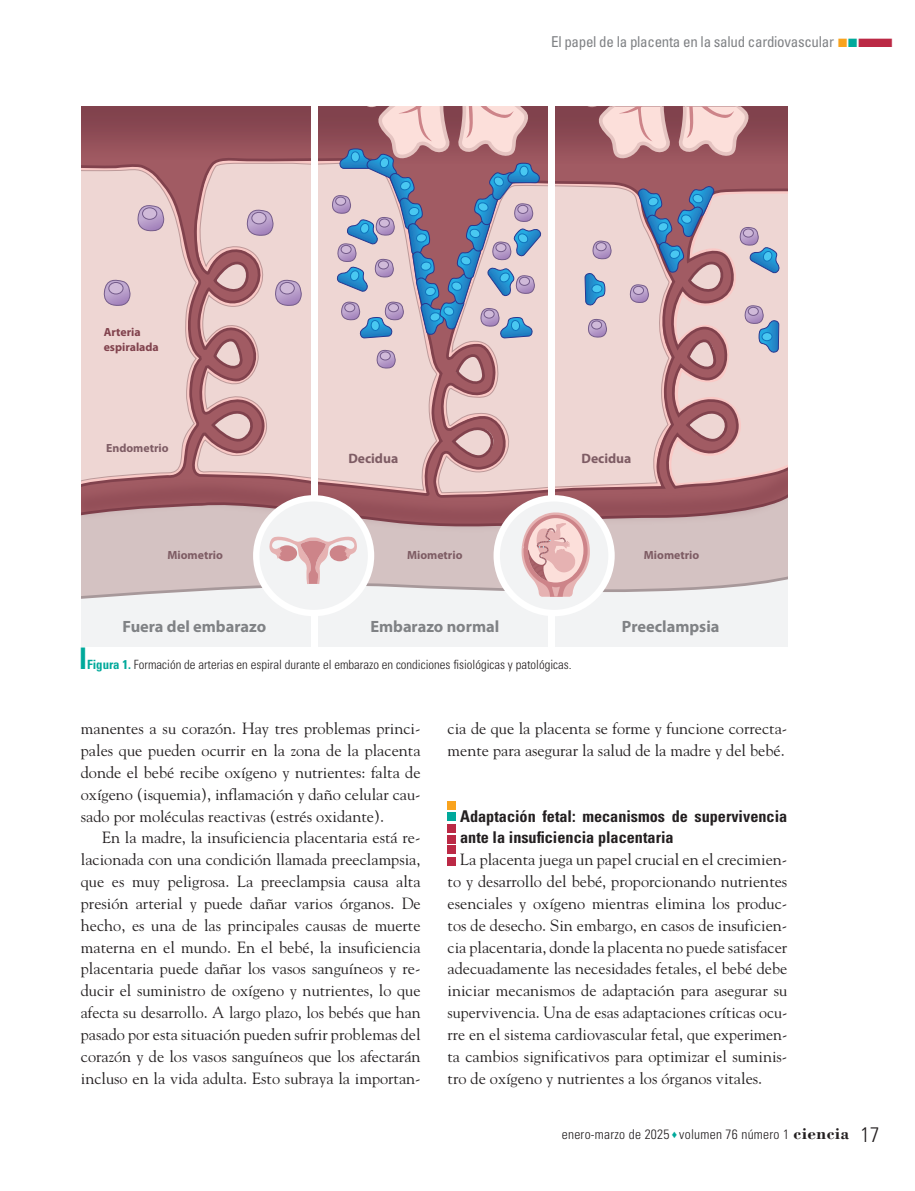
<style>
.page{position:relative;width:915px;height:1191px;background:#fff}
.page>*{position:absolute;margin:0;border:0;box-sizing:border-box;transform-origin:0 0}
.t1{font:700 16.35px "Myriad Pro";color:#808285}
._02N_Normal_Sin{font:16.2px/21.9px "Goudy Std";color:#231f20;text-align:justify}
._01N_Subtitulo1{font:700 condensed 16.2px/21.9px "Univers LT Std";color:#231f20}
.t2{font:condensed 15px "Univers LT Std";letter-spacing:-.02em;color:#808285}
.t3{font:700 13.65px "Myriad Pro";color:#7e5c64}
.t4{font:300 condensed 13.5px "Univers LT Std";letter-spacing:.02em;color:#231f20}
.t5{font:300 condensed 12.75px "Univers LT Std";color:#231f20}
.t6{font:700 11.85px "Myriad Pro";color:#7e5c64}
.t7{font:700 11.85px/14.2px "Myriad Pro";color:#81424d}
.s1{color:#f9a31e}
.s2{color:#00a99b}
.s3{color:#bb2945}
.s4{font-weight:700;color:#00a99b}
.s5{font-family:"Bodoni Std";font-weight:700;font-stretch:normal;font-size:17.25px}
.s6{font-size:21px}
</style>
<div class="page">
<div style="left:81px;top:576px;width:706px;height:71px;background:#f2f3f4"></div>
<div style="left:311px;top:106px;width:6px;height:541px;background:#fff"></div>
<div style="left:547px;top:106px;width:7px;height:541px;background:#fff"></div>
<svg style="left:256px;top:498px;width:115px;height:115px"></svg>
<svg style="left:496px;top:498px;width:115px;height:115px"></svg>
<svg style="left:81px;top:106px;width:706px;height:495px;background:#ccafb3"></svg>
<div style="left:447px;top:835px;width:9px;height:8px;background:#bb2945"></div>
<div style="left:447px;top:857px;width:9px;height:8px;background:#bb2945"></div>
<div style="left:447px;top:824px;width:9px;height:8px;background:#bb2945"></div>
<div style="left:447px;top:845px;width:9px;height:9px;background:#bb2945"></div>
<div style="left:447px;top:812px;width:9px;height:9px;background:#00a99b"></div>
<div style="left:447px;top:801px;width:9px;height:8px;background:#f9a31e"></div>
<p class="t7" style="left:104px;top:325px;width:57px">Arteria espiralada</p>
<p class="t6" style="left:106px;top:440px;width:64px">Endometrio</p>
<p class="t2" style="left:551px;top:32px;width:344px">El papel de la placenta en la salud cardiovascular <span class="s1">■</span><span class="s2">■</span><span class="s3">■</span></p>
<p class="t3" style="left:348px;top:450px;width:51px">Decidua</p>
<p class="t3" style="left:581px;top:450px;width:51px">Decidua</p>
<p class="t6" style="left:167px;top:547px;width:57px">Miometrio</p>
<p class="t6" style="left:407px;top:547px;width:57px">Miometrio</p>
<p class="t6" style="left:643px;top:547px;width:57px">Miometrio</p>
<p class="t1" style="left:122px;top:615px;width:145px">Fuera del embarazo</p>
<p class="t1" style="left:370px;top:615px;width:130px">Embarazo normal</p>
<p class="t1" style="left:621px;top:615px;width:99px">Preeclampsia</p>
<p class="t5" style="left:81px;top:656px;width:492px"><span class="s2">■</span> <span class="s4">Figura 1.</span> Formación de arterias en espiral durante el embarazo en condiciones fisiológicas y patológicas.</p>
<p class="_02N_Normal_Sin" style="left:81px;top:717px;width:341px">manentes a su corazón. Hay tres problemas princi&shy;pales que pueden ocurrir en la zona de la placenta donde el bebé recibe oxígeno y nutrientes: falta de oxígeno (isquemia), inflamación y daño celular cau&shy;sado por moléculas reactivas (estrés oxidante).</p>
<p class="_02N_Normal_Sin" style="left:81px;top:826px;width:341px;text-indent:21px">En la madre, la insuficiencia placentaria está re&shy;lacionada con una condición llamada preeclampsia, que es muy peligrosa. La preeclampsia causa alta presión arterial y puede dañar varios órganos. De hecho, es una de las principales causas de muerte materna en el mundo. En el bebé, la insuficiencia placentaria puede dañar los vasos sanguíneos y re&shy;ducir el suministro de oxígeno y nutrientes, lo que afecta su desarrollo. A largo plazo, los bebés que han pasado por esta situación pueden sufrir problemas del corazón y de los vasos sanguíneos que los afectarán incluso en la vida adulta. Esto subraya la importan-</p>
<p class="_02N_Normal_Sin" style="left:447px;top:717px;width:341px">cia de que la placenta se forme y funcione correcta&shy;mente para asegurar la salud de la madre y del bebé.</p>
<p class="_01N_Subtitulo1" style="left:460px;top:805px;width:328px">Adaptación fetal: mecanismos de supervivencia ante la insuficiencia placentaria</p>
<p class="_02N_Normal_Sin" style="left:447px;top:848px;width:341px;text-indent:13px">La placenta juega un papel crucial en el crecimien&shy;to y desarrollo del bebé, proporcionando nutrientes esenciales y oxígeno mientras elimina los produc&shy;tos de desecho. Sin embargo, en casos de insuficien&shy;cia placentaria, donde la placenta no puede satisfacer adecuadamente las necesidades fetales, el bebé debe iniciar mecanismos de adaptación para asegurar su supervivencia. Una de esas adaptaciones críticas ocu&shy;rre en el sistema cardiovascular fetal, que experimen&shy;ta cambios significativos para optimizar el suminis&shy;tro de oxígeno y nutrientes a los órganos vitales.</p>
<p class="t4" style="left:561px;top:1126px;width:319px">enero-marzo de 2025 <span class="s2">♦</span> volumen 76 número 1 <span class="s5">ciencia</span> <span class="s6">17</span></p>
</div>
